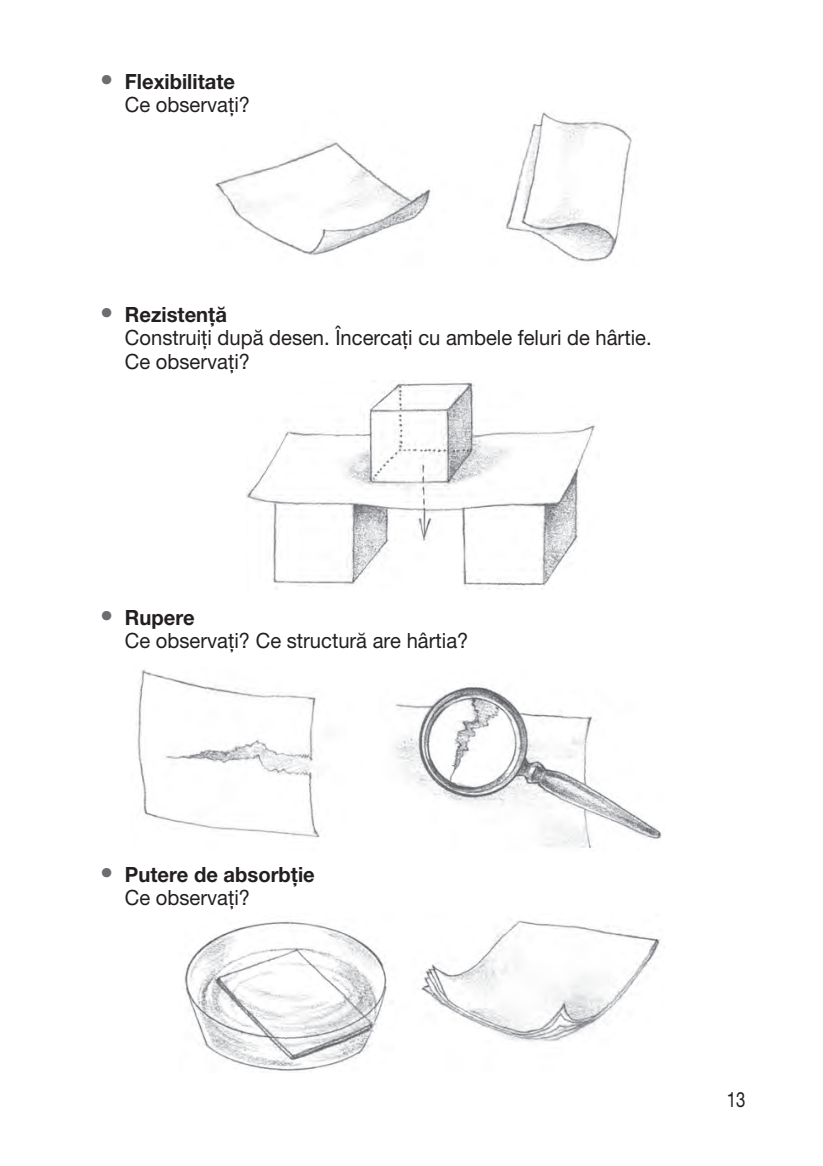
<style>
.page{position:relative;width:823px;height:1166px;background:#fff}
.page>*{position:absolute;margin:0;border:0;box-sizing:border-box;transform-origin:0 0}
.t1{font:21px/23.3px "Helvetica Neue LT Pro";color:#231f20;scale:.96 1}
.t2{font:700 21px/23.3px "Helvetica Neue LT Pro";color:#231f20;scale:.96 1}
.t3{font:21px "Helvetica Neue LT Pro";color:#231f20;scale:.8 1}
.s1{font-size:26.25px;color:#6c6d70}
.s2{font-weight:400}
.s3{font-weight:700;font-size:26.25px;color:#6c6d70}
.s4{font-weight:700}
</style>
<div class="page">
<img style="left:215px;top:112px;width:417px;height:150px">
<img style="left:246px;top:380px;width:350px;height:209px">
<img style="left:136px;top:669px;width:526px;height:179px">
<img style="left:184px;top:920px;width:477px;height:151px">
<p class="t2" style="left:125px;top:69px;width:132px;text-indent:-25px"><span class="s1">•</span> Flexibilitate<br><span class="s2">Ce observaţi?</span></p>
<p class="t1" style="left:125px;top:302px;width:550px;text-indent:-25px"><span class="s3">•</span> <span class="s4">Rezistenţă<br></span>Construiţi după desen. Încercaţi cu ambele feluri de hârtie.<br>Ce observaţi?</p>
<p class="t1" style="left:125px;top:605px;width:359px;text-indent:-25px"><span class="s3">•</span> <span class="s4">Rupere<br></span>Ce observaţi? Ce structură are hârtia?</p>
<p class="t2" style="left:125px;top:862px;width:199px;text-indent:-25px"><span class="s1">•</span> Putere de absorbţie<br><span class="s2">Ce observaţi?</span></p>
<p class="t3" style="left:726px;top:1086px;width:25px">13</p>
</div>
